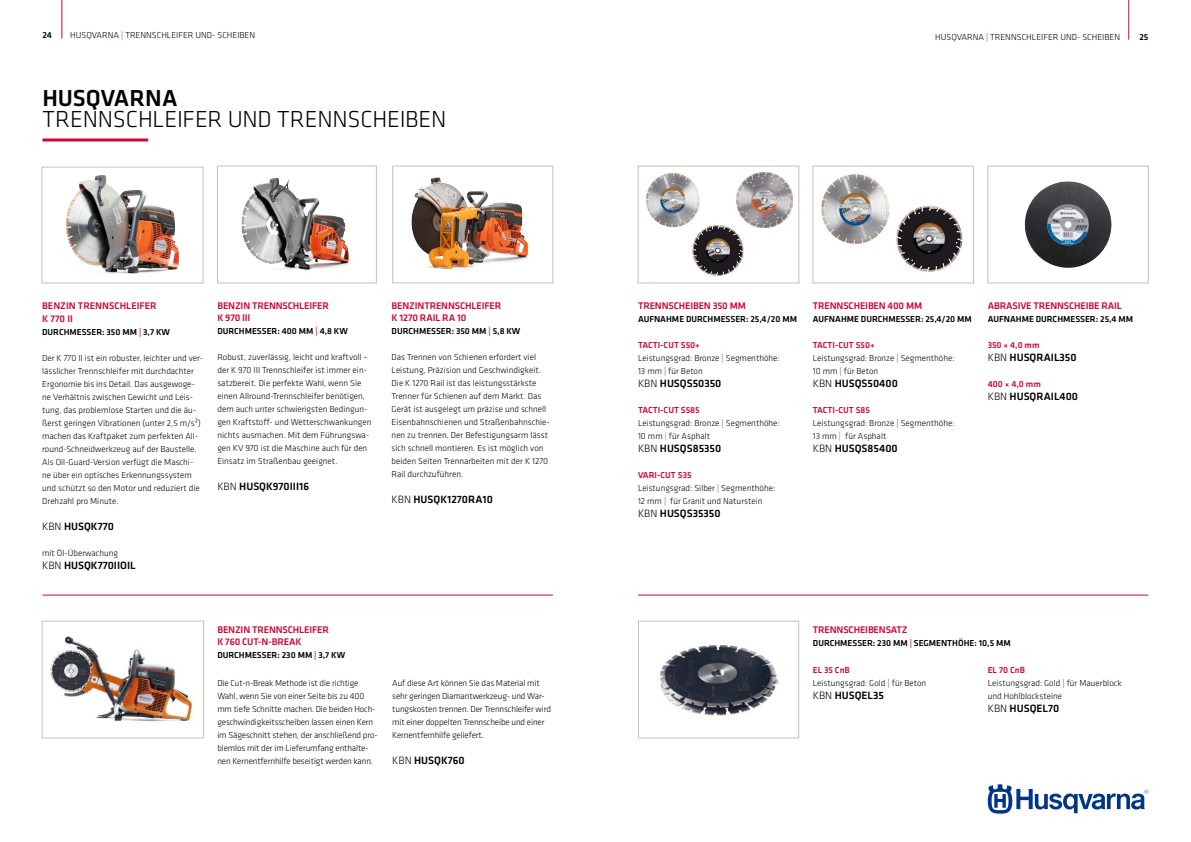
<style>
.page{position:relative;width:1191px;height:842px;background:#fff}
.page>*{position:absolute;margin:0;border:0;box-sizing:border-box;transform-origin:0 0}
.t1{font:300 24px "GC Klavika Fein";letter-spacing:-.01em;color:#000}
.t2{font:500 24px "GC Klavika Fein";color:#000}
.t3{font:500 11px "GC Klavika Fein";color:#000}
.t4{font:500 10px/12px "GC Klavika Fein";letter-spacing:-.015em;color:#cc0935}
.t5{font:300 9px/13px "GC Klavika Fein";color:#000}
.t6{font:500 9px "GC Klavika Fein";color:#000}
.t7{font:500 9px "GC Klavika Fein";color:#cc0935}
.s1{color:#cc0935}
.s2{font-weight:300}
.s3{font-weight:500;color:#cc0935}
</style>
<div class="page">
<hr style="left:61px;top:0;width:1px;height:39px;background:#cc0935">
<hr style="left:1128px;top:0;width:1px;height:40px;background:#cc0935">
<img style="left:65px;top:175px;width:114px;height:99px">
<img style="left:68px;top:175px;width:35px;height:35px">
<div style="left:42px;top:167px;width:161px;height:116px;border:1px solid #c7c1b8"></div>
<img style="left:241px;top:177px;width:109px;height:93px">
<img style="left:241px;top:177px;width:35px;height:48px">
<div style="left:217px;top:166px;width:159px;height:117px;border:1px solid #c7c1b8"></div>
<img style="left:659px;top:645px;width:119px;height:71px">
<div style="left:638px;top:621px;width:160px;height:117px;border:1px solid #c7c1b8"></div>
<img style="left:50px;top:636px;width:143px;height:86px">
<div style="left:42px;top:621px;width:162px;height:117px;border:1px solid #c7c1b8"></div>
<img style="left:413px;top:177px;width:116px;height:93px">
<img style="left:411px;top:177px;width:26px;height:57px">
<div style="left:392px;top:166px;width:161px;height:117px;border:1px solid #c7c1b8"></div>
<svg style="left:1024px;top:181px;width:88px;height:87px"></svg>
<img style="left:1044px;top:181px;width:25px;height:7px">
<div style="left:987px;top:166px;width:161px;height:117px;border:1px solid #c7c1b8"></div>
<img style="left:821px;top:174px;width:69px;height:70px">
<div style="left:813px;top:166px;width:160px;height:117px;border:1px solid #c7c1b8"></div>
<img style="left:896px;top:206px;width:32px;height:36px">
<div style="left:638px;top:166px;width:161px;height:117px;border:1px solid #c7c1b8"></div>
<img style="left:692px;top:225px;width:25px;height:28px">
<img style="left:737px;top:172px;width:55px;height:55px">
<hr style="left:43px;top:139px;width:105px;height:3px;background:#cc0935">
<img style="left:646px;top:173px;width:54px;height:54px">
<hr style="left:43px;top:595px;width:510px;height:1px;background:#cc0935">
<hr style="left:638px;top:595px;width:510px;height:1px;background:#cc0935">
<svg style="left:987px;top:784px;width:161px;height:30px"></svg>
<p class="t5" style="left:70px;top:29px;width:186px">HUSQVARNA <span class="s1">|</span> TRENNSCHLEIFER UND- SCHEIBEN</p>
<p class="t5" style="left:935px;top:30px;width:186px">HUSQVARNA <span class="s1">|</span> TRENNSCHLEIFER UND- SCHEIBEN</p>
<p class="t6" style="left:43px;top:29px;width:11px">24</p>
<p class="t6" style="left:1139px;top:31px;width:11px">25</p>
<h1 class="t2" style="left:43px;top:82px;width:137px">HUSQVARNA</h1>
<h1 class="t1" style="left:43px;top:105px;width:405px">TRENNSCHLEIFER UND TRENNSCHEIBEN</h1>
<p class="t4" style="left:42px;top:299px;width:116px;line-height:13px">BENZIN TRENNSCHLEIFER<br>K 770 II</p>
<p class="t6" style="left:42px;top:326px;width:129px">DURCHMESSER: 350 MM <span class="s1">|</span> 3,7 KW</p>
<p class="t5" style="left:42px;top:352px;width:162px">Der K 770 II ist ein robuster, leichter und ver&shy;lässlicher Trennschleifer mit durchdachter Ergonomie bis ins Detail. Das ausgewoge&shy;ne Verhältnis zwischen Gewicht und Leis&shy;tung, das problemlose Starten und die äu&shy;ßerst geringen Vibrationen (unter 2,5 m/s²) machen das Kraftpaket zum perfekten All&shy;round-Schneidwerkzeug auf der Baustelle.<br>Als Oil-Guard-Version verfügt die Maschi&shy;ne über ein optisches Erkennungssystem und schützt so den Motor und reduziert die Drehzahl pro Minute.</p>
<p class="t3" style="left:42px;top:519px;width:73px"><span class="s2">KBN</span> HUSQK770</p>
<p class="t5" style="left:42px;top:547px;width:78px">mit Öl-Überwachung</p>
<p class="t3" style="left:42px;top:558px;width:95px"><span class="s2">KBN</span> HUSQK770IIOIL</p>
<p class="t4" style="left:217px;top:300px;width:113px">BENZIN TRENNSCHLEIFER<br>K 970 III</p>
<p class="t6" style="left:217px;top:325px;width:132px">DURCHMESSER: 400 MM <span class="s1">|</span> 4,8 KW</p>
<p class="t5" style="left:217px;top:351px;width:155px">Robust, zuverlässig, leicht und kraftvoll – der K 970 III Trennschleifer ist immer ein&shy;satzbereit. Die perfekte Wahl, wenn Sie einen Allround-Trennschleifer benötigen, dem auch unter schwierigsten Bedingun&shy;gen Kraftstoff- und Wetterschwankungen nichts ausmachen. Mit dem Führungswa&shy;gen KV 970 ist die Maschine auch für den Einsatz im Straßenbau geeignet.</p>
<p class="t3" style="left:217px;top:479px;width:93px"><span class="s2">KBN</span> HUSQK970III16</p>
<p class="t4" style="left:391px;top:300px;width:111px">BENZINTRENNSCHLEIFER<br>K 1270 RAIL RA 10</p>
<p class="t6" style="left:391px;top:325px;width:130px">DURCHMESSER: 350 MM <span class="s1">|</span> 5,8 KW</p>
<p class="t5" style="left:391px;top:351px;width:160px">Das Trennen von Schienen erfordert viel Leistung, Präzision und Geschwindigkeit.<br>Die K 1270 Rail ist das leistungsstärkste Trenner für Schienen auf dem Markt. Das Gerät ist ausgelegt um präzise und schnell Eisenbahnschienen und Straßenbahnschie&shy;nen zu trennen. Der Befestigungsarm lässt sich schnell montieren. Es ist möglich von beiden Seiten Trennarbeiten mit der K 1270<br>Rail durchzuführen.</p>
<p class="t3" style="left:391px;top:492px;width:103px"><span class="s2">KBN</span> HUSQK1270RA10</p>
<p class="t4" style="left:217px;top:623px;width:113px">BENZIN TRENNSCHLEIFER<br>K 760 CUT-N-BREAK</p>
<p class="t6" style="left:217px;top:649px;width:129px">DURCHMESSER: 230 MM <span class="s1">|</span> 3,7 KW</p>
<p class="t5" style="left:217px;top:676px;width:162px">Die Cut-n-Break Methode ist die richtige Wahl, wenn Sie von einer Seite bis zu 400 mm tiefe Schnitte machen. Die beiden Hoch&shy;geschwindigkeitsscheiben lassen einen Kern im Sägeschnitt stehen, der anschließend pro&shy;blemlos mit der im Lieferumfang enthalte&shy;nen Kernentfernhilfe beseitigt werden kann.</p>
<p class="t5" style="left:392px;top:676px;width:160px">Auf diese Art können Sie das Material mit sehr geringen Diamantwerkzeug- und War&shy;tungskosten trennen. Der Trennschleifer wird mit einer doppelten Trennscheibe und einer Kernentfernhilfe geliefert.</p>
<p class="t3" style="left:392px;top:753px;width:74px"><span class="s2">KBN</span> HUSQK760</p>
<p class="t4" style="left:638px;top:300px;width:109px">TRENNSCHEIBEN 350 MM</p>
<p class="t6" style="left:638px;top:313px;width:160px">AUFNAHME DURCHMESSER: 25,4/20 MM</p>
<p class="t5" style="left:638px;top:339px;width:143px"><span class="s3">TACTI-CUT S50+<br></span>Leistungsgrad: Bronze <span class="s1">|</span> Segmenthöhe:<br>13 mm <span class="s1">|</span> für Beton</p>
<p class="t3" style="left:638px;top:376px;width:85px"><span class="s2">KBN</span> HUSQS50350</p>
<p class="t5" style="left:638px;top:404px;width:143px"><span class="s3">TACTI-CUT S585<br></span>Leistungsgrad: Bronze <span class="s1">|</span> Segmenthöhe:<br>10 mm <span class="s1">|</span> für Asphalt</p>
<p class="t3" style="left:638px;top:441px;width:85px"><span class="s2">KBN</span> HUSQS85350</p>
<p class="t5" style="left:638px;top:469px;width:139px"><span class="s3">VARI-CUT S35<br></span>Leistungsgrad: Silber <span class="s1">|</span> Segmenthöhe:<br>12 mm <span class="s1">|</span> für Granit und Naturstein</p>
<p class="t3" style="left:638px;top:506px;width:84px"><span class="s2">KBN</span> HUSQS35350</p>
<p class="t4" style="left:813px;top:300px;width:111px">TRENNSCHEIBEN 400 MM</p>
<p class="t6" style="left:813px;top:313px;width:160px">AUFNAHME DURCHMESSER: 25,4/20 MM</p>
<p class="t5" style="left:813px;top:339px;width:143px"><span class="s3">TACTI-CUT S50+<br></span>Leistungsgrad: Bronze <span class="s1">|</span> Segmenthöhe:<br>10 mm <span class="s1">|</span> für Beton</p>
<p class="t3" style="left:813px;top:376px;width:86px"><span class="s2">KBN</span> HUSQS50400</p>
<p class="t5" style="left:813px;top:404px;width:143px"><span class="s3">TACTI-CUT S85<br></span>Leistungsgrad: Bronze <span class="s1">|</span> Segmenthöhe:<br>13 mm <span class="s1">|</span> für Asphalt</p>
<p class="t3" style="left:813px;top:441px;width:86px"><span class="s2">KBN</span> HUSQS85400</p>
<p class="t4" style="left:987px;top:300px;width:136px">ABRASIVE TRENNSCHEIBE RAIL</p>
<p class="t6" style="left:987px;top:313px;width:147px">AUFNAHME DURCHMESSER: 25,4 MM</p>
<p class="t7" style="left:987px;top:339px;width:53px">350 4,0 mm</p>
<p class="t3" style="left:987px;top:350px;width:90px"><span class="s2">KBN</span> HUSQRAIL350</p>
<p class="t7" style="left:987px;top:378px;width:55px">400 4,0 mm</p>
<p class="t3" style="left:987px;top:389px;width:92px"><span class="s2">KBN</span> HUSQRAIL400</p>
<p class="t4" style="left:813px;top:623px;width:96px">TRENNSCHEIBENSATZ</p>
<p class="t6" style="left:813px;top:637px;width:199px">DURCHMESSER: 230 MM <span class="s1">|</span> SEGMENTHÖHE: 10,5 MM</p>
<p class="t5" style="left:813px;top:663px;width:115px"><span class="s3">EL 35 CnB<br></span>Leistungsgrad: Gold <span class="s1">|</span> für Beton</p>
<p class="t3" style="left:813px;top:688px;width:73px"><span class="s2">KBN</span> HUSQEL35</p>
<p class="t5" style="left:987px;top:663px;width:135px"><span class="s3">EL 70 CnB<br></span>Leistungsgrad: Gold <span class="s1">|</span> für Mauerblock und Hohlblocksteine</p>
<p class="t3" style="left:987px;top:701px;width:73px"><span class="s2">KBN</span> HUSQEL70</p>
</div>
